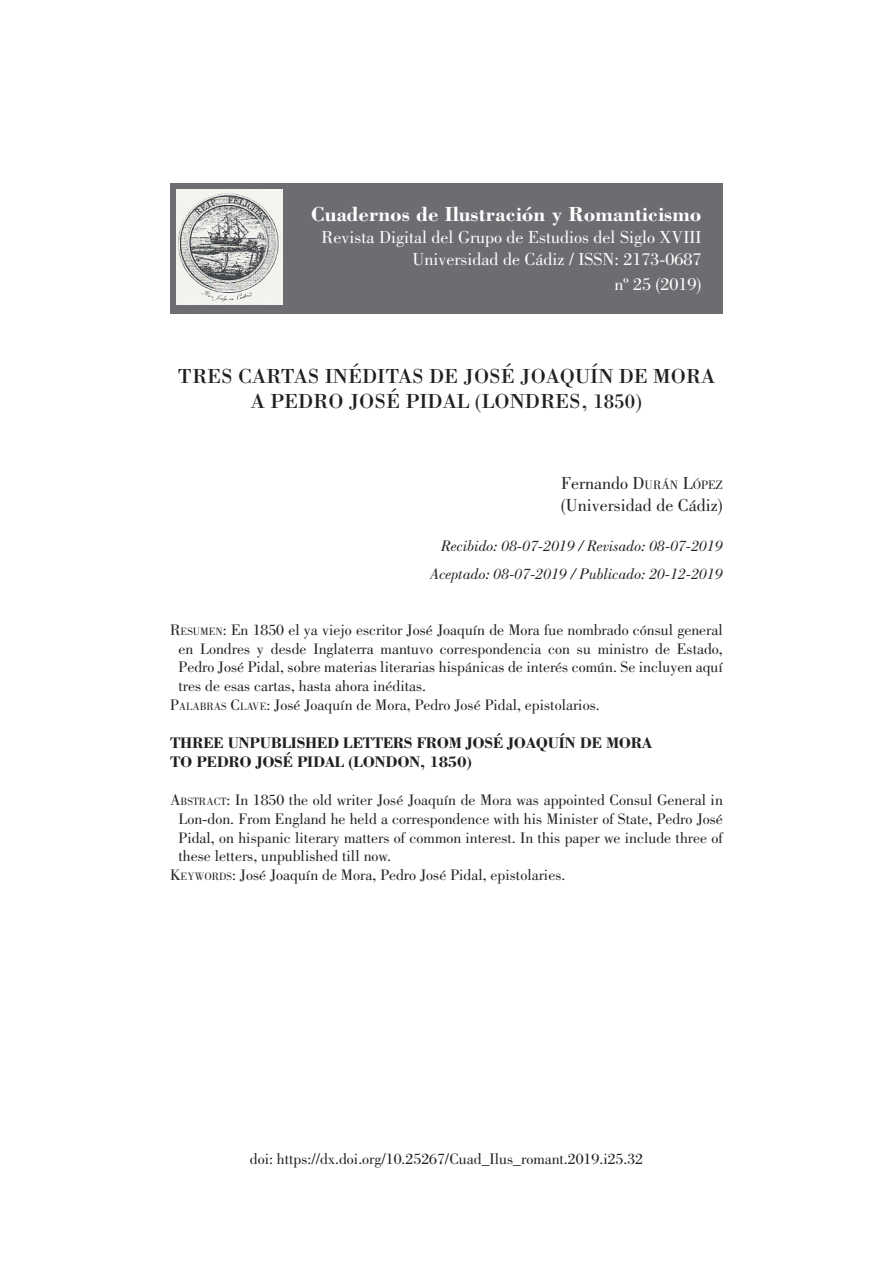
<style>
.page{position:relative;width:893px;height:1263px;background:#fff}
.page>*{position:absolute;margin:0;border:0;box-sizing:border-box;transform-origin:0 0}
.Título_portada{font:21px/25.2px "Bodoni Std";color:#231f20;text-align:center}
.t1{font:700 21px "Bodoni Std";color:#fff}
.t2{font:18px "Bodoni Std";color:#fff}
.Autor{font:18px "Bodoni Std";color:#231f20}
.Resumen{font:15.75px/18.9px "Bodoni Std";color:#231f20;text-align:justify}
.Autor-2{font:italic 15.75px "Bodoni Std";color:#231f20}
.Resumen-2{font:700 15.75px "Bodoni Std";letter-spacing:-.025em;color:#231f20}
.s1{font-style:inherit}
.s2{font-size:12.6px}
.s3{font-size:10.95px}
</style>
<div class="page">
<div style="left:170px;top:183px;width:553px;height:131px;background:#6c6d70"></div>
<img style="left:176px;top:189px;width:107px;height:115px">
<p class="t1" style="left:311px;top:201px;width:392px">Cuadernos de Ilustración y Romanticismo</p>
<p class="t2" style="left:322px;top:227px;width:381px">Revista Digital del Grupo de Estudios del Siglo XVIII</p>
<p class="t2" style="left:413px;top:249px;width:290px">Universidad de Cádiz / ISSN: <span class="s1">2173-0687</span></p>
<p class="t2" style="left:615px;top:274px;width:89px">nº <span class="s1">2</span>5 (<span class="s1">2019</span>)</p>
<p class="Título_portada" style="left:178px;top:363px;width:538px">TRES CARTAS INÉDITAS DE JOSÉ JOAQUÍN DE MORA<br>A PEDRO JOSÉ PIDAL (LONDRES, 1850)</p>
<p class="Autor" style="left:561px;top:473px;width:163px">Fernando <span class="s1">D</span><span class="s2">URÁN</span> <span class="s1">L</span><span class="s2">ÓPEZ</span></p>
<p class="Autor" style="left:561px;top:495px;width:163px">(Universidad de Cádiz)</p>
<p class="Autor-2" style="left:441px;top:537px;width:283px">Recibido: <span class="s1">08</span>-<span class="s1">07</span>-<span class="s1">2019</span> / Revisado: 08-07-2019</p>
<p class="Autor-2" style="left:431px;top:564px;width:294px">Aceptado: <span class="s1">08</span>-<span class="s1">07</span>-<span class="s1">2019 /</span> Publicado: 20-12-2019</p>
<p class="Resumen" style="left:179px;top:620px;width:546px;text-indent:-9px"><span class="s1">R</span><span class="s3">ESUMEN</span><span class="s1">:</span> En 1850 el ya viejo escritor José Joaquín de Mora fue nombrado cónsul general en Londres y desde Inglaterra mantuvo correspondencia con su ministro de Estado, Pedro José Pidal, sobre materias literarias hispánicas de interés común. Se incluyen aquí tres de esas cartas, hasta ahora inéditas.</p>
<p class="Resumen" style="left:170px;top:696px;width:431px"><span class="s1">P</span><span class="s3">ALABRAS</span> <span class="s1">C</span><span class="s3">LAVE</span><span class="s1">:</span> José Joaquín de Mora, Pedro José Pidal, epistolarios.</p>
<p class="Resumen-2" style="left:170px;top:733px;width:484px">THREE UNPUBLISHED LETTERS FROM JOSÉ JOAQUÍN DE MORA</p>
<p class="Resumen-2" style="left:170px;top:752px;width:303px">TO PEDRO JOSÉ PIDAL (LONDON, 1850)</p>
<p class="Resumen" style="left:179px;top:790px;width:546px;text-indent:-9px"><span class="s1">A</span><span class="s3">BSTRACT</span><span class="s1">:</span> In 1850 the old writer José Joaquín de Mora was appointed Consul General in Lon-don. From England he held a correspondence with his Minister of State, Pedro José Pidal, on hispanic literary matters of common interest. In this paper we include three of these letters, unpublished till now.</p>
<p class="Resumen" style="left:170px;top:866px;width:397px"><span class="s1">K</span><span class="s3">EYWORDS</span><span class="s1">:</span> José Joaquín de Mora, Pedro José Pidal, epistolaries.</p>
<p class="Resumen" style="left:250px;top:1149px;width:395px">doi: https://dx.doi.org/10.25267/Cuad_Ilus_romant.2019.i25.32</p>
</div>
